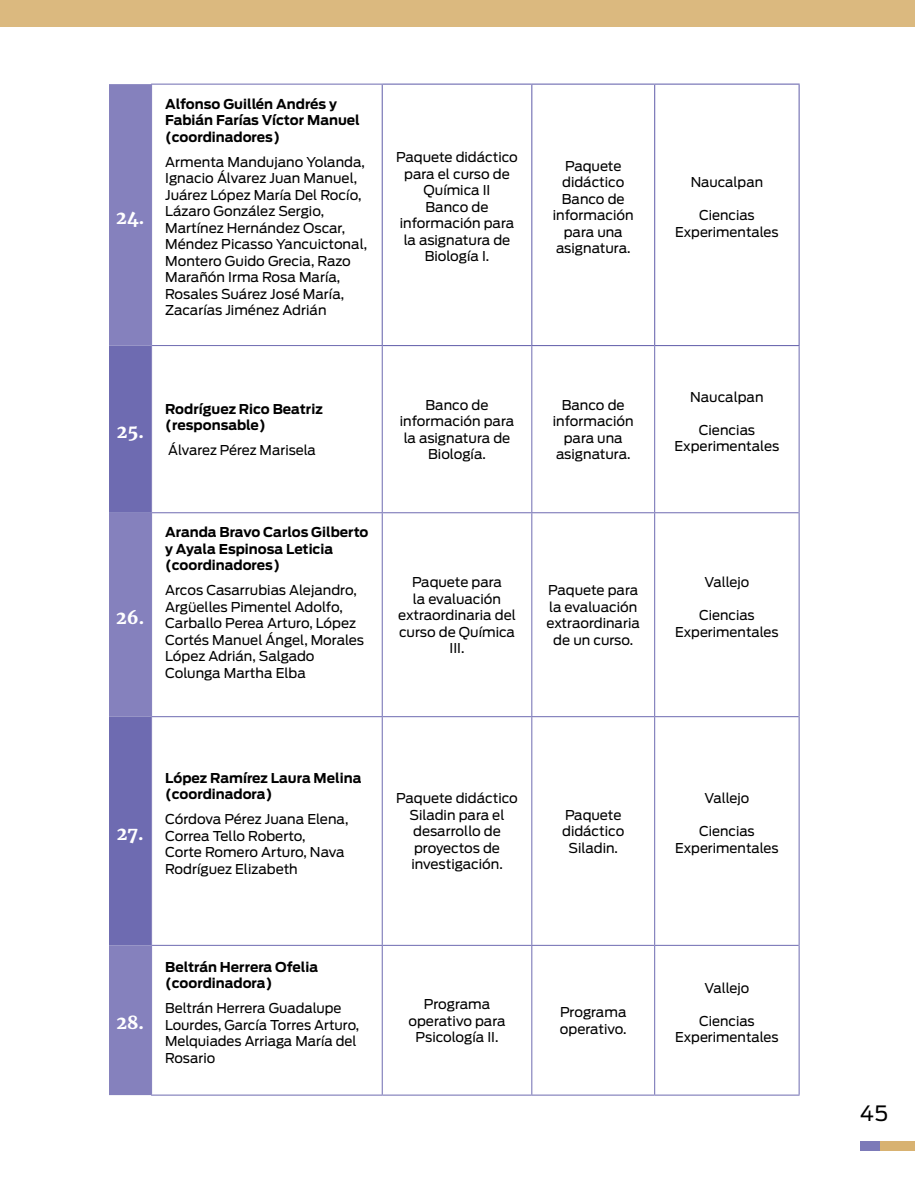
<style>
.page{position:relative;width:915px;height:1191px;background:#fff}
.page>*{position:absolute;margin:0;border:0;box-sizing:border-box;transform-origin:0 0}
.t1{font:21px "Antenna";color:#000}
.t2{font:900 17.85px "Merriweather";color:#fff}
.t3{font:13.5px/16.5px "Antenna";color:#000;text-align:center}
.t4{font:700 13.5px/16.5px "Antenna";color:#000}
</style>
<div class="page">
<div style="left:860px;top:1141px;width:54px;height:9px;background:#7c7ab8"></div>
<div style="left:879px;top:1141px;width:35px;height:9px;background:#d8b271"></div>
<div style="left:0;top:0;width:914px;height:27px;background:#dbb97f"></div>
<svg style="left:109px;top:84px;width:42px;height:1011px;background:#7c78b8"></svg>
<hr style="left:382px;top:84px;width:149px;height:1px;background:#6e6bb1">
<hr style="left:531px;top:84px;width:123px;height:1px;background:#6e6bb1">
<hr style="left:654px;top:84px;width:145px;height:1px;background:#6e6bb1">
<hr style="left:382px;top:345px;width:149px;height:1px;background:#6e6bb1">
<hr style="left:531px;top:345px;width:123px;height:1px;background:#6e6bb1">
<hr style="left:654px;top:345px;width:145px;height:1px;background:#6e6bb1">
<hr style="left:381px;top:85px;width:1px;height:260px;background:#6e6bb1">
<hr style="left:531px;top:85px;width:1px;height:260px;background:#6e6bb1">
<hr style="left:654px;top:85px;width:1px;height:260px;background:#6e6bb1">
<hr style="left:798px;top:85px;width:1px;height:260px;background:#6e6bb1">
<hr style="left:151px;top:84px;width:231px;height:1px;background:#6e6bb1">
<hr style="left:152px;top:345px;width:230px;height:1px;background:#6e6bb1">
<hr style="left:152px;top:512px;width:230px;height:1px;background:#6e6bb1">
<hr style="left:382px;top:512px;width:149px;height:1px;background:#6e6bb1">
<hr style="left:531px;top:512px;width:123px;height:1px;background:#6e6bb1">
<hr style="left:654px;top:512px;width:144px;height:1px;background:#6e6bb1">
<hr style="left:151px;top:85px;width:1px;height:260px;background:#8581bd">
<hr style="left:151px;top:345px;width:1px;height:168px;background:#8581bd">
<hr style="left:151px;top:513px;width:1px;height:203px;background:#8581bd">
<hr style="left:381px;top:346px;width:1px;height:166px;background:#6e6bb1">
<hr style="left:531px;top:346px;width:1px;height:166px;background:#6e6bb1">
<hr style="left:654px;top:346px;width:1px;height:166px;background:#6e6bb1">
<hr style="left:798px;top:346px;width:1px;height:167px;background:#6e6bb1">
<hr style="left:381px;top:513px;width:1px;height:203px;background:#6e6bb1">
<hr style="left:531px;top:513px;width:1px;height:203px;background:#6e6bb1">
<hr style="left:654px;top:513px;width:1px;height:203px;background:#6e6bb1">
<hr style="left:798px;top:513px;width:1px;height:203px;background:#6e6bb1">
<hr style="left:152px;top:716px;width:230px;height:1px;background:#6e6bb1">
<hr style="left:382px;top:716px;width:149px;height:1px;background:#6e6bb1">
<hr style="left:531px;top:716px;width:123px;height:1px;background:#6e6bb1">
<hr style="left:654px;top:716px;width:144px;height:1px;background:#6e6bb1">
<hr style="left:152px;top:945px;width:230px;height:1px;background:#6e6bb1">
<hr style="left:382px;top:945px;width:149px;height:1px;background:#6e6bb1">
<hr style="left:531px;top:945px;width:123px;height:1px;background:#6e6bb1">
<hr style="left:654px;top:945px;width:144px;height:1px;background:#6e6bb1">
<hr style="left:151px;top:1094px;width:231px;height:1px;background:#6e6bb1">
<hr style="left:382px;top:1094px;width:149px;height:1px;background:#6e6bb1">
<hr style="left:531px;top:1094px;width:123px;height:1px;background:#6e6bb1">
<hr style="left:654px;top:1094px;width:145px;height:1px;background:#6e6bb1">
<hr style="left:151px;top:716px;width:1px;height:229px;background:#8581bd">
<hr style="left:151px;top:945px;width:1px;height:149px;background:#8581bd">
<hr style="left:381px;top:717px;width:1px;height:228px;background:#6e6bb1">
<hr style="left:531px;top:717px;width:1px;height:228px;background:#6e6bb1">
<hr style="left:654px;top:717px;width:1px;height:228px;background:#6e6bb1">
<hr style="left:798px;top:716px;width:1px;height:229px;background:#6e6bb1">
<hr style="left:381px;top:945px;width:1px;height:149px;background:#6e6bb1">
<hr style="left:531px;top:945px;width:1px;height:149px;background:#6e6bb1">
<hr style="left:654px;top:945px;width:1px;height:149px;background:#6e6bb1">
<hr style="left:798px;top:945px;width:1px;height:149px;background:#6e6bb1">
<h2 class="t2" style="left:116px;top:205px;width:29px">24.</h2>
<p class="t4" style="left:165px;top:96px;width:196px">Alfonso Guillén Andrés y<br>Fabián Farías Víctor Manuel (coordinadores)</p>
<p class="t3" style="left:165px;top:154px;width:203px;text-align:left">Armenta Mandujano Yolanda,<br>Ignacio Álvarez Juan Manuel,<br>Juárez López María Del Rocío,<br>Lázaro González Sergio,<br>Martínez Hernández Oscar,<br>Méndez Picasso Yancuictonal,<br>Montero Guido Grecia, Razo<br>Marañón Irma Rosa María,<br>Rosales Suárez José María,<br>Zacarías Jiménez Adrián</p>
<p class="t3" style="left:396px;top:149px;width:123px">Paquete didáctico para el curso de<br>Química II<br>Banco de información para la asignatura de<br>Biología I.</p>
<p class="t3" style="left:552px;top:158px;width:82px">Paquete didáctico<br>Banco de información para una asignatura.</p>
<h2 class="t2" style="left:117px;top:419px;width:29px">25.</h2>
<p class="t4" style="left:165px;top:401px;width:159px">Rodríguez Rico Beatriz (responsable)</p>
<p class="t3" style="left:168px;top:442px;width:149px">Álvarez Pérez Marisela</p>
<p class="t3" style="left:399px;top:397px;width:116px">Banco de información para la asignatura de<br>Biología.</p>
<p class="t3" style="left:552px;top:397px;width:82px">Banco de información para una asignatura.</p>
<h2 class="t2" style="left:116px;top:604px;width:30px">26.</h2>
<p class="t4" style="left:165px;top:524px;width:205px">Aranda Bravo Carlos Gilberto y Ayala Espinosa Leticia (coordinadores)</p>
<p class="t3" style="left:165px;top:582px;width:200px;text-align:left">Arcos Casarrubias Alejandro,<br>Argüelles Pimentel Adolfo,<br>Carballo Perea Arturo, López<br>Cortés Manuel Ángel, Morales<br>López Adrián, Salgado<br>Colunga Martha Elba</p>
<p class="t3" style="left:398px;top:574px;width:119px">Paquete para<br>la evaluación extraordinaria del curso de Química<br>III.</p>
<p class="t3" style="left:546px;top:582px;width:95px">Paquete para la evaluación extraordinaria de un curso.</p>
<p class="t3" style="left:690px;top:174px;width:74px">Naucalpan</p>
<p class="t3" style="left:675px;top:207px;width:105px">Ciencias<br>Experimentales</p>
<p class="t3" style="left:690px;top:388px;width:75px">Naucalpan</p>
<p class="t3" style="left:674px;top:421px;width:106px">Ciencias<br>Experimentales</p>
<p class="t3" style="left:704px;top:574px;width:46px">Vallejo</p>
<p class="t3" style="left:675px;top:607px;width:105px">Ciencias<br>Experimentales</p>
<h2 class="t2" style="left:117px;top:821px;width:28px">27.</h2>
<p class="t4" style="left:165px;top:769px;width:198px">López Ramírez Laura Melina (coordinadora)</p>
<p class="t3" style="left:165px;top:811px;width:185px;text-align:left">Córdova Pérez Juana Elena,<br>Correa Tello Roberto,<br>Corte Romero Arturo, Nava<br>Rodríguez Elizabeth</p>
<p class="t3" style="left:396px;top:790px;width:123px">Paquete didáctico<br>Siladin para el desarrollo de proyectos de investigación.</p>
<p class="t3" style="left:562px;top:806px;width:64px">Paquete didáctico<br>Siladin.</p>
<h2 class="t2" style="left:116px;top:1010px;width:29px">28.</h2>
<p class="t4" style="left:165px;top:958px;width:154px">Beltrán Herrera Ofelia (coordinadora)</p>
<p class="t3" style="left:165px;top:1000px;width:195px;text-align:left">Beltrán Herrera Guadalupe<br>Lourdes, García Torres Arturo,<br>Melquiades Arriaga María del<br>Rosario</p>
<p class="t3" style="left:408px;top:996px;width:99px">Programa operativo para<br>Psicología II.</p>
<p class="t3" style="left:559px;top:1004px;width:68px;text-align:left">Programa operativo.</p>
<p class="t3" style="left:704px;top:790px;width:46px">Vallejo</p>
<p class="t3" style="left:675px;top:823px;width:105px">Ciencias<br>Experimentales</p>
<p class="t3" style="left:704px;top:979px;width:46px">Vallejo</p>
<p class="t3" style="left:675px;top:1012px;width:105px">Ciencias<br>Experimentales</p>
<h1 class="t1" style="left:859px;top:1100px;width:29px">45</h1>
</div>
